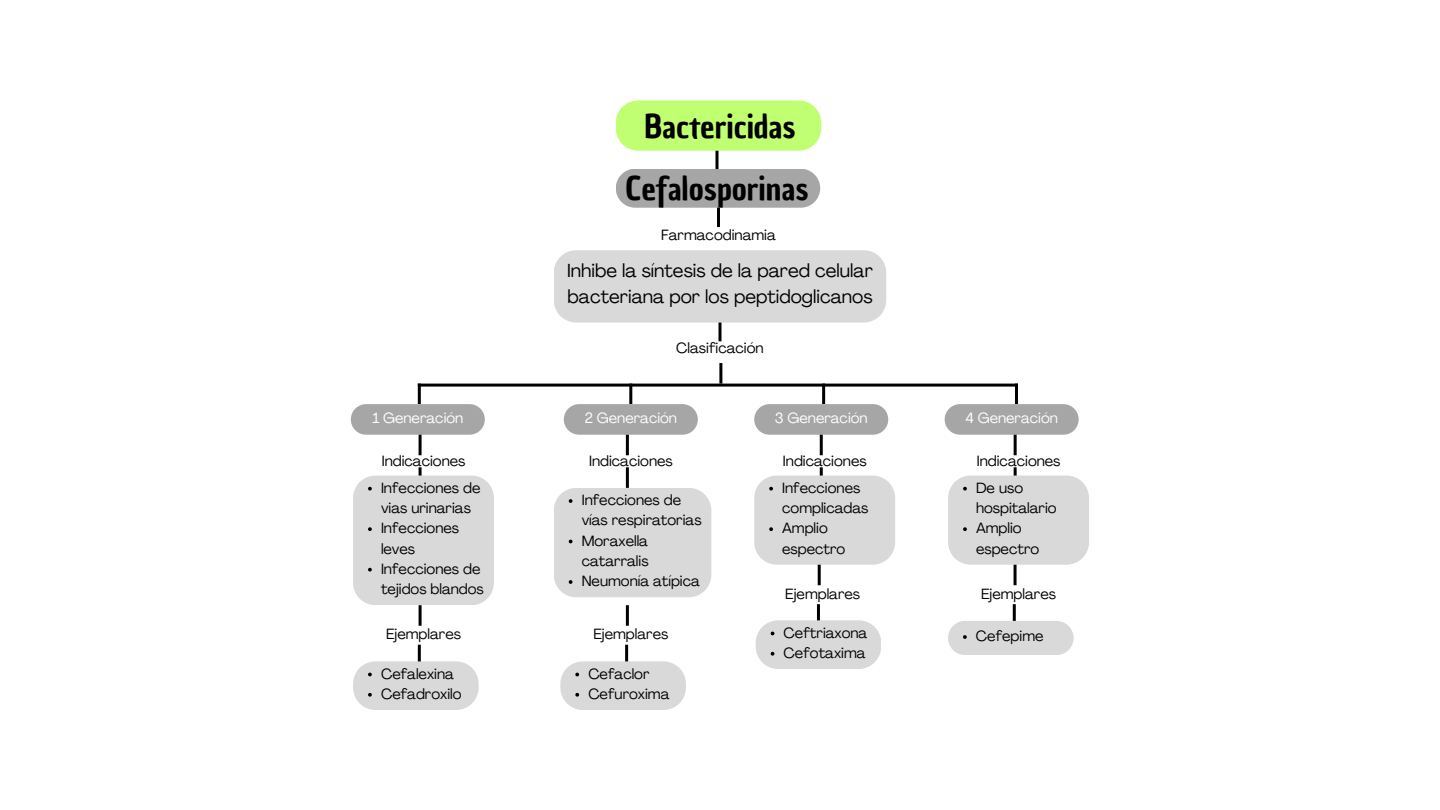
<style>
.page{position:relative;width:1440px;height:810px;background:#fff}
.page>*{position:absolute;margin:0;border:0;box-sizing:border-box;transform-origin:0 0}
.t1{font:32px/62.1px "Chau Philomene One";color:#000;text-align:center}
.t2{font:18.6px/25.5px "Agrandir";color:#000}
.t3{font:14.7px "Agrandir";color:#000}
.t4{font:14.6px/20.2px "Agrandir";color:#000}
.t5{font:14.6px "Agrandir";color:#fff}
</style>
<div class="page">
<div style="left:616px;top:100px;width:205px;height:51px;background:#c1ff72;border-radius:22px"></div>
<hr style="left:716px;top:151px;width:2px;height:37px;background:#000">
<hr style="left:717px;top:190px;width:3px;height:37px;background:#000">
<div style="left:616px;top:169px;width:204px;height:39px;background:#a6a6a6;border-radius:19px"></div>
<svg style="left:718px;top:323px;width:4px;height:18px"></svg>
<div style="left:554px;top:250px;width:332px;height:73px;background:#d9d9d9;border-radius:22px"></div>
<hr style="left:719px;top:363px;width:3px;height:21px;background:#000">
<hr style="left:418px;top:384px;width:600px;height:3px;background:#000">
<hr style="left:418px;top:384px;width:3px;height:20px;background:#000">
<hr style="left:1015px;top:384px;width:3px;height:20px;background:#000">
<hr style="left:822px;top:384px;width:3px;height:20px;background:#000">
<hr style="left:629px;top:384px;width:3px;height:20px;background:#000">
<div style="left:351px;top:404px;width:134px;height:31px;background:#a6a6a6;border-radius:15px"></div>
<div style="left:564px;top:404px;width:134px;height:31px;background:#a6a6a6;border-radius:15px"></div>
<div style="left:754px;top:404px;width:134px;height:31px;background:#a6a6a6;border-radius:15px"></div>
<div style="left:945px;top:404px;width:134px;height:31px;background:#a6a6a6;border-radius:15px"></div>
<hr style="left:419px;top:435px;width:3px;height:20px;background:#000">
<hr style="left:419px;top:467px;width:3px;height:21px;background:#000">
<div style="left:353px;top:476px;width:141px;height:129px;background:#d9d9d9"></div>
<hr style="left:419px;top:605px;width:3px;height:21px;background:#000">
<hr style="left:418px;top:645px;width:3px;height:20px;background:#000">
<svg style="left:353px;top:661px;width:126px;height:49px"></svg>
<hr style="left:626px;top:435px;width:3px;height:20px;background:#000">
<hr style="left:626px;top:467px;width:3px;height:21px;background:#000">
<div style="left:554px;top:488px;width:157px;height:109px;background:#d9d9d9"></div>
<hr style="left:626px;top:605px;width:3px;height:21px;background:#000">
<hr style="left:625px;top:645px;width:3px;height:20px;background:#000">
<svg style="left:560px;top:661px;width:126px;height:49px"></svg>
<hr style="left:820px;top:435px;width:3px;height:20px;background:#000">
<hr style="left:820px;top:467px;width:3px;height:21px;background:#000">
<div style="left:754px;top:476px;width:141px;height:89px;background:#d9d9d9"></div>
<hr style="left:818px;top:565px;width:3px;height:20px;background:#000">
<hr style="left:817px;top:604px;width:3px;height:21px;background:#000">
<svg style="left:756px;top:620px;width:125px;height:49px"></svg>
<hr style="left:1014px;top:435px;width:3px;height:20px;background:#000">
<hr style="left:1014px;top:467px;width:3px;height:21px;background:#000">
<div style="left:948px;top:476px;width:141px;height:89px;background:#d9d9d9"></div>
<hr style="left:1014px;top:565px;width:3px;height:20px;background:#000">
<hr style="left:1013px;top:604px;width:3px;height:21px;background:#000">
<div style="left:948px;top:621px;width:126px;height:34px;background:#d9d9d9;border-radius:17px"></div>
<svg style="left:963px;top:635px;width:4px;height:4px"></svg>
<h1 class="t1" style="left:625px;top:95px;width:185px">Bactericidas<br>Cefalosporinas</h1>
<h1 class="t3" style="left:661px;top:229px;width:116px">Farmacodinamia</h1>
<p class="t2" style="left:567px;top:260px;width:307px">Inhibe la síntesis de la pared celular bacteriana por los peptidoglicanos</p>
<p class="t3" style="left:676px;top:342px;width:89px">Clasificación</p>
<p class="t5" style="left:372px;top:412px;width:93px">1 Generación</p>
<p class="t5" style="left:585px;top:412px;width:94px">2 Generación</p>
<p class="t5" style="left:775px;top:412px;width:94px">3 Generación</p>
<p class="t5" style="left:966px;top:412px;width:94px">4 Generación</p>
<p class="t3" style="left:382px;top:455px;width:85px">Indicaciones</p>
<p class="t4" style="left:381px;top:479px;width:104px">Infecciones de vias urinarias<br>Infecciones leves<br>Infecciones de tejidos blandos</p>
<p class="t3" style="left:386px;top:628px;width:76px">Ejemplares</p>
<p class="t4" style="left:381px;top:665px;width:82px">Cefalexina<br>Cefadroxilo</p>
<p class="t3" style="left:589px;top:455px;width:85px">Indicaciones</p>
<p class="t4" style="left:582px;top:491px;width:121px">Infecciones de vías respiratorias</p>
<p class="t4" style="left:582px;top:532px;width:68px">Moraxella catarralis</p>
<p class="t4" style="left:582px;top:572px;width:120px">Neumonía atípica</p>
<p class="t3" style="left:593px;top:628px;width:76px">Ejemplares</p>
<p class="t4" style="left:588px;top:665px;width:83px">Cefaclor<br>Cefuroxima</p>
<p class="t3" style="left:783px;top:455px;width:85px">Indicaciones</p>
<p class="t4" style="left:782px;top:479px;width:88px">Infecciones complicadas<br>Amplio espectro</p>
<p class="t3" style="left:785px;top:588px;width:76px">Ejemplares</p>
<p class="t4" style="left:784px;top:624px;width:85px">Ceftriaxona<br>Cefotaxima</p>
<p class="t3" style="left:977px;top:455px;width:85px">Indicaciones</p>
<p class="t4" style="left:976px;top:479px;width:82px">De uso hospitalario<br>Amplio espectro</p>
<p class="t3" style="left:981px;top:588px;width:76px">Ejemplares</p>
<p class="t4" style="left:976px;top:627px;width:69px">Cefepime</p>
</div>
